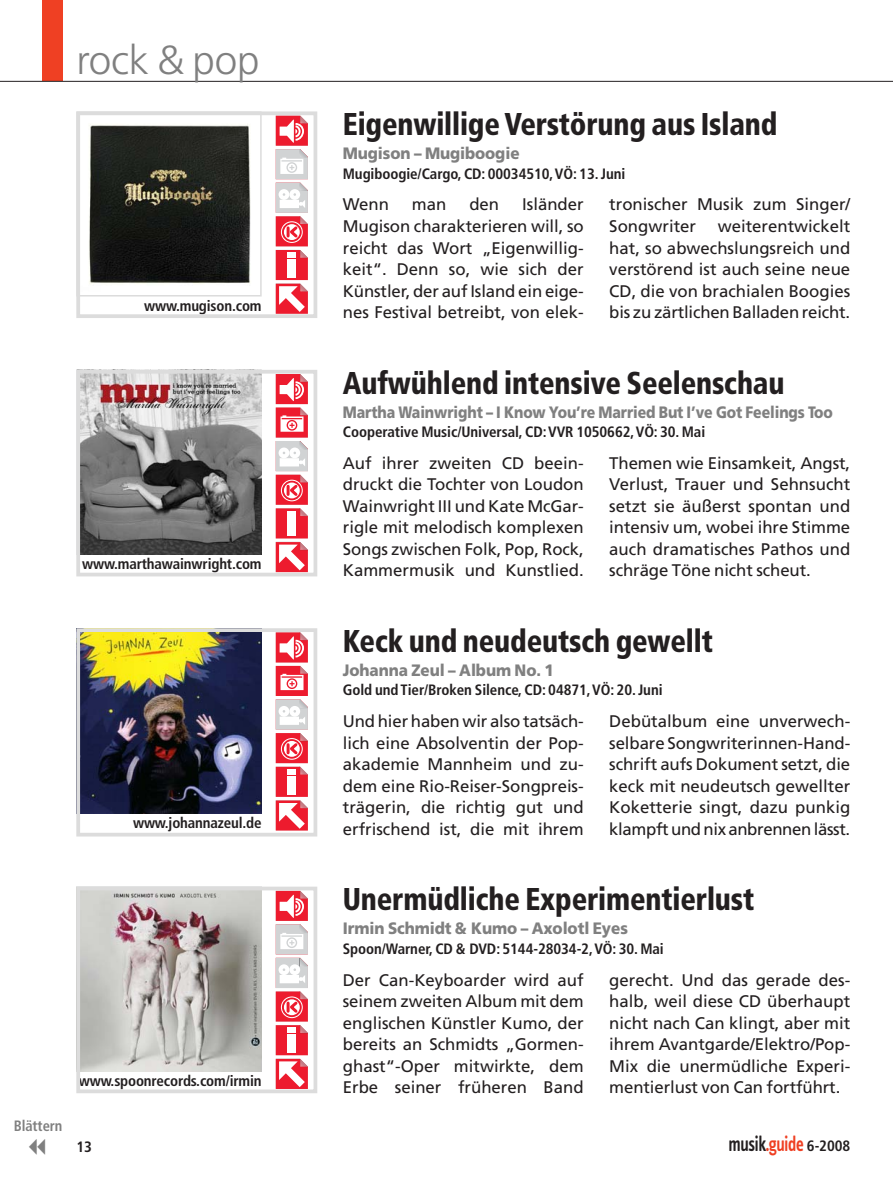
<style>
.page{position:relative;width:893px;height:1191px;background:#fff}
.page>*{position:absolute;margin:0;border:0;box-sizing:border-box;transform-origin:0 0}
.t1{font:300 40.5px "Frutiger";letter-spacing:-.005em;color:#808080}
.t2{font:900 condensed 31.5px "Frutiger";letter-spacing:-.005em;color:#231f20;scale:.92 1}
.t3{font:600 21.75px "Info Text";letter-spacing:-.03em;color:#ef4023;scale:.8 1}
.t4{font:16.8px/21.6px "Frutiger";color:#231f20;text-align:justify}
.t5{font:900 16.5px "Frutiger";letter-spacing:-.005em;color:#808080;scale:.92 1}
.t6{font:900 16.5px "Frutiger";letter-spacing:-.005em;color:#808080;scale:.85 1}
.t7{font:700 condensed 15px "Frutiger";letter-spacing:-.005em;color:#231f20}
.t8{font:700 condensed 15px "Frutiger";letter-spacing:-.005em;color:#808080}
.s1{color:#231f20}
.s2{font-family:"Frutiger";font-weight:700;font-stretch:condensed;font-size:15px;color:#231f20}
</style>
<div class="page">
<div style="left:42px;top:1px;width:21px;height:80px;background:#ef4023"></div>
<hr style="left:0;top:81px;width:893px;height:1px;background:#231f20">
<img style="left:89px;top:124px;width:162px;height:160px">
<div style="left:76px;top:111px;width:186px;height:185px;border:2px solid #dcdcdc"></div>
<svg style="left:276px;top:116px;width:32px;height:197px"></svg>
<div style="left:76px;top:111px;width:241px;height:207px;border:4px solid #dcdcdc"></div>
<img style="left:81px;top:375px;width:181px;height:180px">
<svg style="left:276px;top:375px;width:32px;height:196px"></svg>
<div style="left:76px;top:370px;width:241px;height:206px;border:4px solid #dcdcdc"></div>
<img style="left:81px;top:633px;width:181px;height:180px">
<svg style="left:276px;top:633px;width:32px;height:197px"></svg>
<div style="left:76px;top:628px;width:241px;height:208px;border:4px solid #dcdcdc"></div>
<img style="left:81px;top:891px;width:181px;height:180px">
<svg style="left:276px;top:891px;width:32px;height:197px"></svg>
<div style="left:76px;top:886px;width:241px;height:207px;border:4px solid #dcdcdc"></div>
<h1 class="t1" style="left:76px;top:44px;width:185px">rock &amp; pop</h1>
<p class="t7" style="left:144px;top:300px;width:119px">www.mugison.com</p>
<h2 class="t2" style="left:343px;top:111px;width:474px">Eigenwillige Verstörung aus Island</h2>
<p class="t5" style="left:343px;top:147px;width:194px">Mugison – Mugiboogie</p>
<p class="t7" style="left:343px;top:167px;width:284px">Mugiboogie/Cargo, CD: 00034510,VÖ: 13. Juni</p>
<p class="t4" style="left:343px;top:195px;width:48px">Wenn</p>
<p class="t4" style="left:412px;top:195px;width:36px">man</p>
<p class="t4" style="left:469px;top:195px;width:31px">den</p>
<p class="t4" style="left:343px;top:195px;width:242px;text-indent:179px">Isländer Mugison charakterieren will, so reicht das Wort „Eigenwillig&shy;keit“. Denn so, wie sich der Künstler, der auf Island ein eige&shy;nes Festival betreibt, von elek-</p>
<p class="t4" style="left:609px;top:195px;width:242px">tronischer Musik zum Singer/<br>Songwriter</p>
<p class="t4" style="left:609px;top:217px;width:242px;text-indent:108px">weiterentwickelt hat, so abwechslungsreich und verstörend ist auch seine neue CD, die von brachialen Boogies bis zu zärtlichen Balladen reicht.</p>
<p class="t7" style="left:82px;top:558px;width:181px">www.marthawainwright.com</p>
<p class="t7" style="left:133px;top:816px;width:130px">www.johannazeul.de</p>
<h2 class="t2" style="left:343px;top:370px;width:482px">Aufwühlend intensive Seelenschau</h2>
<p class="t6" style="left:343px;top:405px;width:578px">Martha Wainwright – I Know You’re Married But I’ve Got Feelings Too</p>
<p class="t7" style="left:343px;top:426px;width:364px">Cooperative Music/Universal, CD:VVR 1050662,VÖ: 30. Mai</p>
<p class="t4" style="left:343px;top:453px;width:242px">Auf ihrer zweiten CD beein&shy;druckt die Tochter von Loudon Wainwright III und Kate McGar&shy;rigle mit melodisch komplexen Songs zwischen Folk, Pop, Rock, Kammermusik und Kunstlied.</p>
<p class="t4" style="left:609px;top:453px;width:242px">Themen wie Einsamkeit, Angst, Verlust, Trauer und Sehnsucht setzt sie äußerst spontan und intensiv um, wobei ihre Stimme auch dramatisches Pathos und schräge Töne nicht scheut.</p>
<h2 class="t2" style="left:343px;top:628px;width:404px">Keck und neudeutsch gewellt</h2>
<p class="t5" style="left:343px;top:663px;width:231px">Johanna Zeul – Album No. 1</p>
<p class="t7" style="left:343px;top:684px;width:321px">Gold und Tier/Broken Silence, CD: 04871,VÖ: 20. Juni</p>
<p class="t4" style="left:343px;top:712px;width:242px">Und hier haben wir also tatsäch&shy;lich eine Absolventin der Pop&shy;akademie Mannheim und zu&shy;dem eine Rio-Reiser-Songpreis&shy;trägerin, die richtig gut und erfrischend ist, die mit ihrem</p>
<p class="t4" style="left:609px;top:712px;width:242px">Debütalbum eine unverwech&shy;selbare Songwriterinnen-Hand&shy;schrift aufs Dokument setzt, die keck mit neudeutsch gewellter Koketterie singt, dazu punkig klampft und nix anbrennen lässt.</p>
<p class="t8" style="left:14px;top:1120px;width:50px">Blättern</p>
<p class="t7" style="left:79px;top:1075px;width:184px">www.spoonrecords.com/irmin</p>
<h2 class="t2" style="left:343px;top:886px;width:449px">Unermüdliche Experimentierlust</h2>
<p class="t5" style="left:343px;top:922px;width:311px">Irmin Schmidt &amp; Kumo – Axolotl Eyes</p>
<p class="t7" style="left:343px;top:942px;width:323px">Spoon/Warner, CD &amp; DVD: 5144-28034-2,VÖ: 30. Mai</p>
<p class="t4" style="left:343px;top:970px;width:242px">Der Can-Keyboarder wird auf seinem zweiten Album mit dem englischen Künstler Kumo, der bereits an Schmidts „Gormen&shy;ghast“-Oper mitwirkte, dem Erbe seiner früheren Band</p>
<p class="t4" style="left:609px;top:970px;width:242px">gerecht. Und das gerade des&shy;halb, weil diese CD überhaupt nicht nach Can klingt, aber mit ihrem Avantgarde/Elektro/Pop-Mix die unermüdliche Experi&shy;mentierlust von Can fortführt.</p>
<p class="t7" style="left:76px;top:1141px;width:17px">13</p>
<p class="t3" style="left:728px;top:1135px;width:154px"><span class="s1">musik</span>.guide <span class="s2">6-2008</span></p>
</div>
